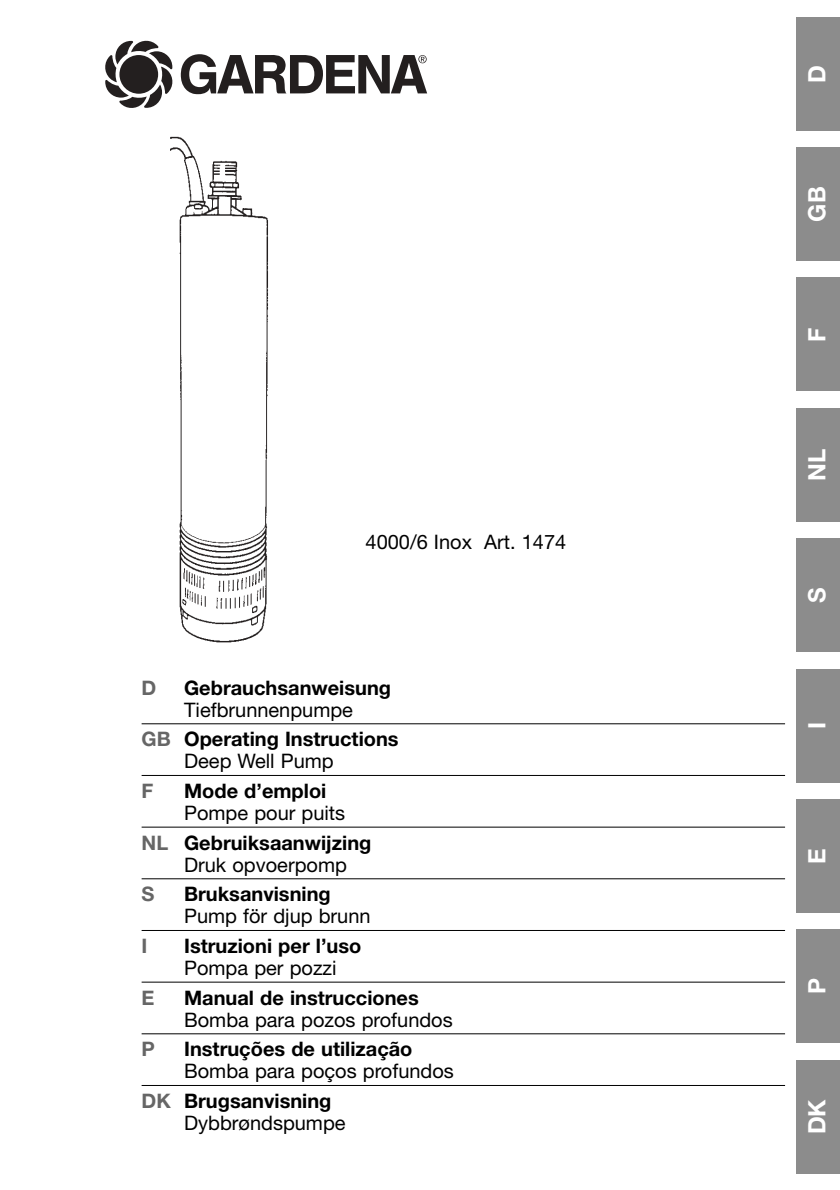
<style>
.page{position:relative;width:840px;height:1190px;background:#fff}
.page>*{position:absolute;margin:0;border:0;box-sizing:border-box;transform-origin:0 0}
.t1{font:700 24px "Helvetica Neue";color:#fff}
.t2{font:700 20px/29.6px "Helvetica Neue";color:#000;text-align:center}
.t3{font:20px/29.6px "Helvetica Neue";color:#000}
.t4{font:700 20px "Helvetica Neue";color:#666}
.s1{font-weight:400}
.s2{color:#666}
.s3{font-weight:700;color:#666}
.s4{font-weight:700}
</style>
<div class="page">
<hr style="left:142px;top:723px;width:643px;height:1px;background:#000">
<hr style="left:142px;top:775px;width:643px;height:1px;background:#000">
<hr style="left:142px;top:827px;width:643px;height:1px;background:#000">
<hr style="left:142px;top:878px;width:643px;height:1px;background:#000">
<hr style="left:142px;top:930px;width:643px;height:1px;background:#000">
<hr style="left:142px;top:982px;width:643px;height:1px;background:#000">
<hr style="left:142px;top:1033px;width:643px;height:1px;background:#000">
<hr style="left:142px;top:1085px;width:643px;height:1px;background:#000">
<svg style="left:105px;top:40px;width:68px;height:68px"></svg>
<svg style="left:181px;top:54px;width:246px;height:40px"></svg>
<div style="left:796px;top:17px;width:44px;height:113px;background:#8c8c8c"></div>
<div style="left:796px;top:147px;width:44px;height:114px;background:#8c8c8c"></div>
<div style="left:796px;top:278px;width:44px;height:113px;background:#8c8c8c"></div>
<div style="left:796px;top:408px;width:44px;height:114px;background:#8c8c8c"></div>
<div style="left:796px;top:539px;width:44px;height:113px;background:#8c8c8c"></div>
<div style="left:796px;top:669px;width:44px;height:113px;background:#8c8c8c"></div>
<div style="left:796px;top:799px;width:44px;height:114px;background:#8c8c8c"></div>
<div style="left:796px;top:930px;width:44px;height:113px;background:#8c8c8c"></div>
<div style="left:796px;top:1060px;width:44px;height:114px;background:#8c8c8c"></div>
<img style="left:170px;top:136px;width:98px;height:507px">
<p class="t3" style="left:366px;top:529px;width:202px">4000/6 Inox Art. 1474</p>
<p class="t4" style="left:142px;top:680px;width:16px">D</p>
<p class="t2" style="left:184px;top:674px;width:208px">Gebrauchsanweisung</p>
<p class="t2" style="left:142px;top:696px;width:259px"><span class="s1">Tiefbrunnenpumpe<br></span><span class="s2">GB</span> Operating Instructions</p>
<p class="t3" style="left:184px;top:748px;width:151px">Deep Well Pump</p>
<p class="t4" style="left:142px;top:784px;width:13px">F</p>
<p class="t2" style="left:184px;top:778px;width:144px">Mode d’emploi</p>
<p class="t2" style="left:142px;top:800px;width:231px;text-align:left;text-indent:43px"><span class="s1">Pompe pour puits<br></span><span class="s2">NL</span> Gebruiksaanwijzing</p>
<p class="t3" style="left:184px;top:852px;width:164px">Druk opvoerpomp</p>
<p class="t4" style="left:142px;top:887px;width:14px">S</p>
<p class="t2" style="left:184px;top:881px;width:148px">Bruksanvisning</p>
<p class="t3" style="left:184px;top:903px;width:188px">Pump för djup brunn</p>
<p class="t4" style="left:142px;top:939px;width:7px">I</p>
<p class="t2" style="left:184px;top:933px;width:179px">Istruzioni per l’uso</p>
<p class="t3" style="left:184px;top:955px;width:154px">Pompa per pozzi</p>
<p class="t4" style="left:142px;top:990px;width:14px">E</p>
<p class="t2" style="left:184px;top:984px;width:236px">Manual de instrucciones</p>
<p class="t3" style="left:184px;top:1007px;width:270px">Bomba para pozos profundos</p>
<p class="t4" style="left:142px;top:1042px;width:15px">P</p>
<p class="t2" style="left:184px;top:1036px;width:230px">Instruções de utilização</p>
<p class="t3" style="left:142px;top:1058px;width:314px;text-indent:43px">Bomba para poços profundos<br><span class="s3">DK</span> <span class="s4">Brugsanvisning</span></p>
<p class="t3" style="left:184px;top:1110px;width:163px">Dybbrøndspumpe</p>
<p class="t1" style="left:808px;top:83px;width:19px;rotate:-90deg">D</p>
<p class="t1" style="left:808px;top:222px;width:37px;rotate:-90deg">GB</p>
<p class="t1" style="left:808px;top:342px;width:16px;rotate:-90deg">F</p>
<p class="t1" style="left:808px;top:481px;width:34px;rotate:-90deg">NL</p>
<p class="t1" style="left:808px;top:603px;width:17px;rotate:-90deg">S</p>
<p class="t1" style="left:808px;top:729px;width:9px;rotate:-90deg">I</p>
<p class="t1" style="left:808px;top:864px;width:17px;rotate:-90deg">E</p>
<p class="t1" style="left:808px;top:994px;width:18px;rotate:-90deg">P</p>
<p class="t1" style="left:808px;top:1134px;width:37px;rotate:-90deg">DK</p>
</div>
